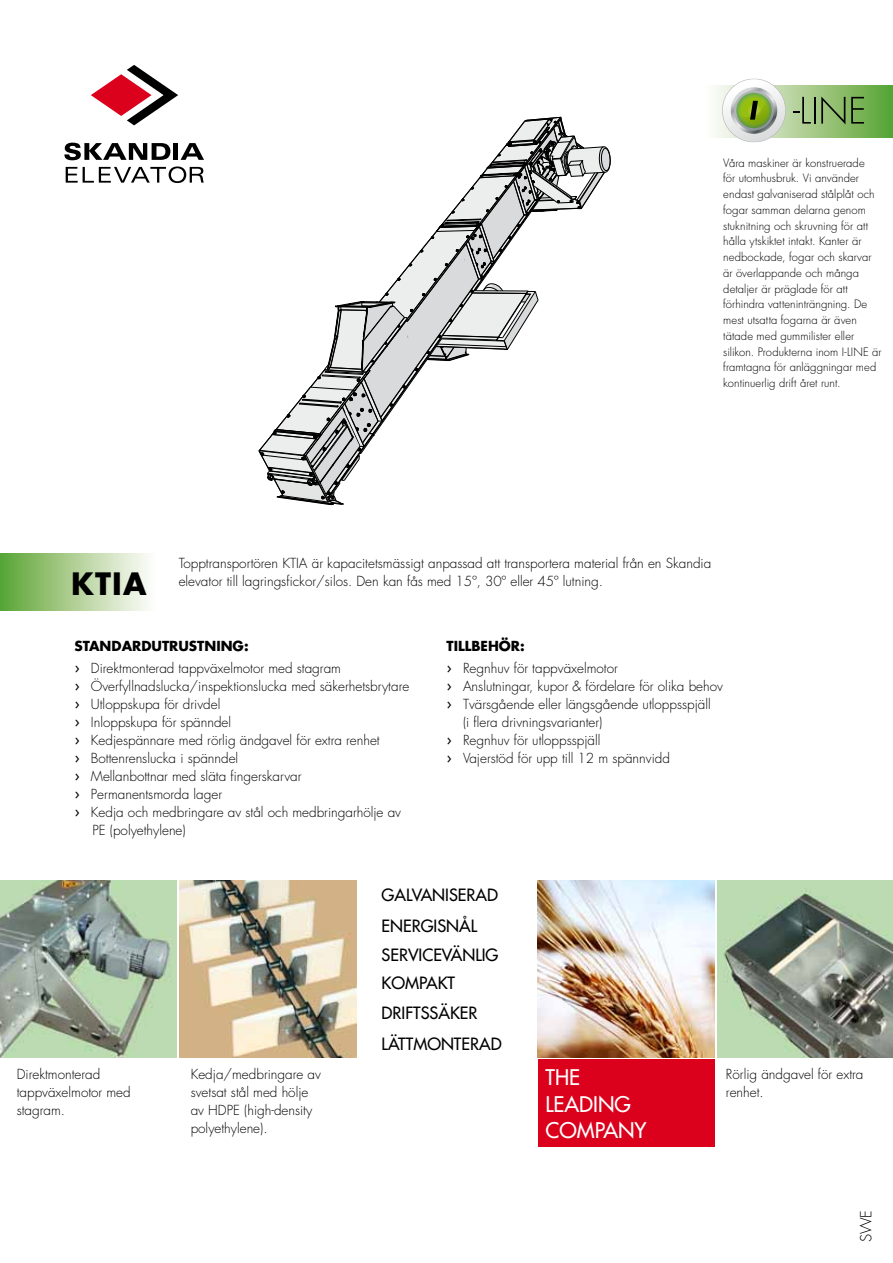
<style>
.page{position:relative;width:893px;height:1263px;background:#fff}
.page>*{position:absolute;margin:0;border:0;box-sizing:border-box;transform-origin:0 0}
.t1{font:700 30px "Futura Std";color:#000}
.t2{font:500 21px/26.5px "Futura Std";color:#fff}
.t3{font:500 16.5px/31px "Futura Std";color:#000}
.t4{font:300 15px "Futura Std";color:#000}
.t5{font:300 13.5px/18px "Futura Std";color:#000}
.t6{font:300 11.25px/15.8px "Futura Std";letter-spacing:.005em;color:#000}
.s1{font-weight:700}
.s2{font-weight:400;font-size:16.5px}
</style>
<div class="page">
<svg style="left:715px;top:85px;width:178px;height:52px;background:#8fbf72"></svg>
<div style="left:0;top:553px;width:157px;height:57px;background:linear-gradient(to right,#5ea535,#fff)"></div>
<div style="left:538px;top:1060px;width:177px;height:87px;background:#db001b"></div>
<img style="left:0;top:881px;width:176px;height:176px">
<img style="left:538px;top:881px;width:177px;height:176px">
<img style="left:179px;top:881px;width:177px;height:176px">
<img style="left:717px;top:881px;width:176px;height:176px">
<div style="left:597px;top:308px;width:23px;height:22px;border:4px solid #fff;border-radius:50%"></div>
<svg style="left:66px;top:166px;width:138px;height:17px"></svg>
<svg style="left:64px;top:143px;width:106px;height:17px"></svg>
<hr style="left:174px;top:143px;width:4px;height:17px;background:#000">
<svg style="left:181px;top:143px;width:23px;height:17px"></svg>
<svg style="left:91px;top:65px;width:87px;height:60px"></svg>
<svg style="left:793px;top:97px;width:18px;height:27px"></svg>
<hr style="left:814px;top:97px;width:2px;height:27px;background:#000">
<svg style="left:821px;top:96px;width:24px;height:28px"></svg>
<svg style="left:851px;top:97px;width:13px;height:27px"></svg>
<svg style="left:722px;top:79px;width:64px;height:63px"></svg>
<svg style="left:259px;top:117px;width:352px;height:388px"></svg>
<p class="t6" style="left:723px;top:155px;width:160px">Våra maskiner är konstruerade<br>för utomhusbruk. Vi använder endast galvaniserad stålplåt och fogar samman delarna genom stuknitning och skruvning för att hålla ytskiktet intakt. Kanter är nedbockade, fogar och skarvar är överlappande och många detaljer är präglade för att förhindra vatteninträngning. De mest utsatta fogarna är även tätade med gummilister eller silikon. Produkterna inom I-LINE är framtagna för anläggningar med kontinuerlig drift året runt.</p>
<h1 class="t1" style="left:71px;top:563px;width:77px">KTIA</h1>
<p class="t5" style="left:179px;top:554px;width:534px">Topptransportören KTIA är kapacitetsmässigt anpassad att transportera material från en Skandia elevator till lagringsfickor/silos. Den kan fås med 15º, 30º eller 45º lutning.</p>
<p class="t5" style="left:74px;top:635px;width:268px;line-height:22.2px"><span class="s1">STANDARDUTRUSTNING:<br></span><span class="s2">›</span> Direktmonterad tappväxelmotor med stagram</p>
<p class="t5" style="left:74px;top:677px;width:336px"><span class="s2">›</span> Överfyllnadslucka/inspektionslucka med säkerhetsbrytare</p>
<p class="t5" style="left:74px;top:695px;width:147px"><span class="s2">›</span> Utloppskupa för drivdel</p>
<p class="t5" style="left:74px;top:713px;width:158px"><span class="s2">›</span> Inloppskupa för spänndel</p>
<p class="t5" style="left:74px;top:731px;width:307px"><span class="s2">›</span> Kedjespännare med rörlig ändgavel för extra renhet</p>
<p class="t5" style="left:74px;top:749px;width:165px"><span class="s2">›</span> Bottenrenslucka i spänndel</p>
<p class="t5" style="left:74px;top:767px;width:229px"><span class="s2">›</span> Mellanbottnar med släta fingerskarvar</p>
<p class="t5" style="left:74px;top:785px;width:149px"><span class="s2">›</span> Permanentsmorda lager</p>
<p class="t5" style="left:74px;top:803px;width:328px"><span class="s2">›</span> Kedja och medbringare av stål och medbringarhölje av</p>
<p class="t5" style="left:92px;top:821px;width:95px">PE (polyethylene)</p>
<p class="t5" style="left:446px;top:635px;width:173px;line-height:22.2px"><span class="s1">TILLBEHÖR:<br></span><span class="s2">›</span> Regnhuv för tappväxelmotor</p>
<p class="t5" style="left:446px;top:678px;width:278px"><span class="s2">›</span> Anslutningar, kupor &amp; fördelare för olika behov</p>
<p class="t5" style="left:446px;top:696px;width:266px"><span class="s2">›</span> Tvärsgående eller längsgående utloppsspjäll</p>
<p class="t5" style="left:463px;top:714px;width:141px">(i flera drivningsvarianter)</p>
<p class="t5" style="left:446px;top:732px;width:155px"><span class="s2">›</span> Regnhuv för utloppsspjäll</p>
<p class="t5" style="left:446px;top:750px;width:225px"><span class="s2">›</span> Vajerstöd för upp till 12 m spännvidd</p>
<p class="t3" style="left:382px;top:879px;width:118px">GALVANISERAD<br>ENERGISNÅL</p>
<p class="t3" style="left:382px;top:941px;width:118px;line-height:28px">SERVICEVÄNLIG<br>KOMPAKT</p>
<p class="t3" style="left:382px;top:997px;width:121px">DRIFTSSÄKER<br>LÄTTMONTERAD</p>
<p class="t5" style="left:17px;top:1065px;width:116px">Direktmonterad tappväxelmotor med stagram.</p>
<p class="t5" style="left:726px;top:1065px;width:139px">Rörlig ändgavel för extra renhet.</p>
<p class="t5" style="left:191px;top:1065px;width:132px">Kedja/medbringare av svetsat stål med hölje av HDPE (high-density polyethylene).</p>
<h2 class="t2" style="left:545px;top:1064px;width:103px">THE<br>LEADING<br>COMPANY</h2>
<p class="t4" style="left:857px;top:1242px;width:34px;rotate:-90deg">SWE</p>
</div>
